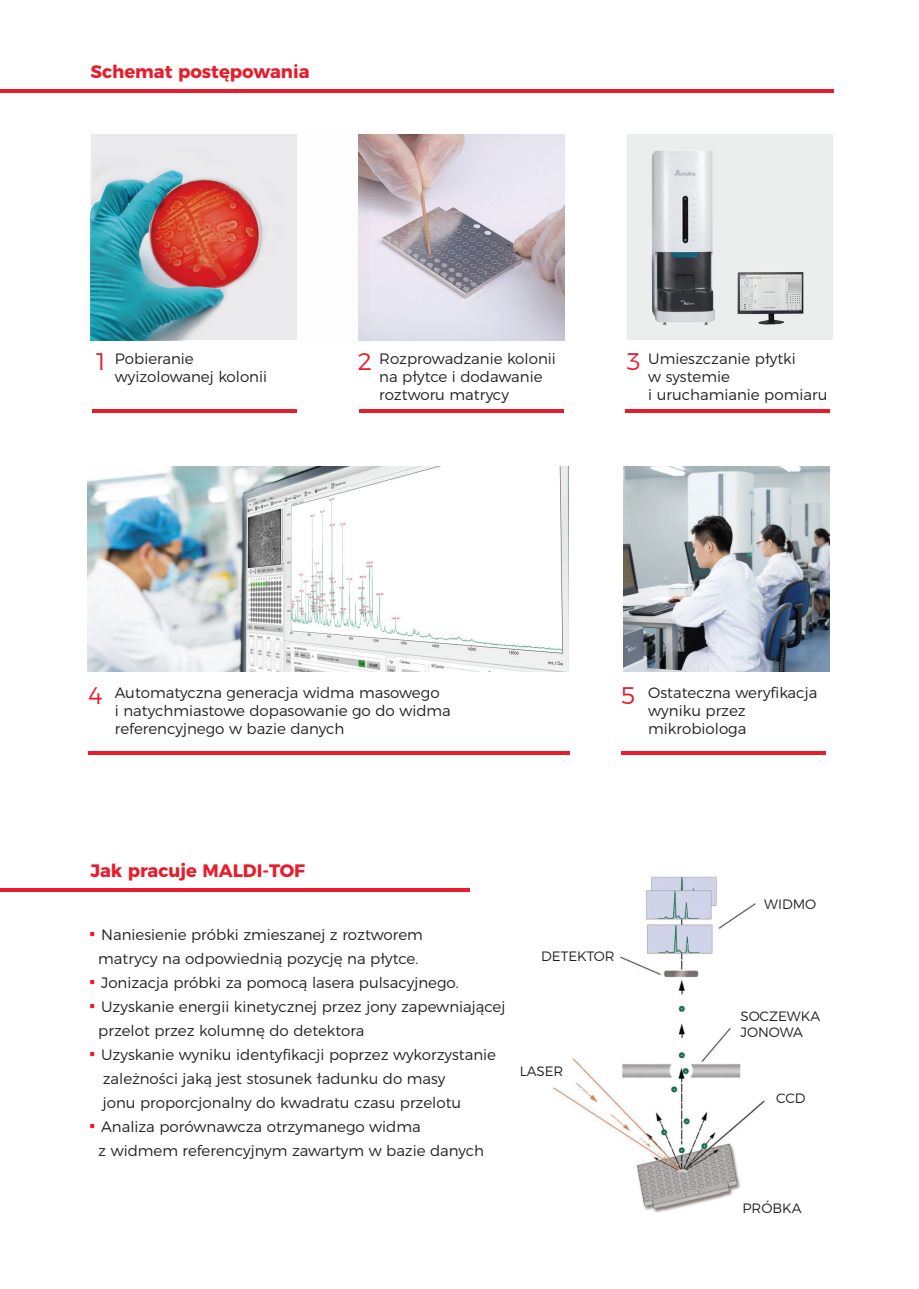
<style>
.page{position:relative;width:919px;height:1289px;background:#fff}
.page>*{position:absolute;margin:0;border:0;box-sizing:border-box;transform-origin:0 0}
.t1{font:300 24px "Montserrat";color:#e81d2c}
.t2{font:700 18px "Montserrat";color:#e81d2c}
.t3{font:300 15px/18px "Montserrat";color:#231f20}
.t4{font:300 13.65px/16.4px "Montserrat";color:#231f20}
.s1{font-family:"Arial";font-weight:400;font-size:18px;color:#e81d2c}
</style>
<div class="page">
<img style="left:553px;top:875px;width:212px;height:338px">
<hr style="left:92px;top:409px;width:204px;height:4px;background:#e81d2c">
<hr style="left:0;top:89px;width:833px;height:3px;background:#e81d2c">
<hr style="left:0;top:888px;width:469px;height:4px;background:#e81d2c">
<img style="left:371px;top:134px;width:191px;height:206px">
<img style="left:88px;top:466px;width:480px;height:206px">
<img style="left:623px;top:466px;width:206px;height:206px">
<hr style="left:359px;top:409px;width:204px;height:4px;background:#e81d2c">
<hr style="left:625px;top:409px;width:204px;height:4px;background:#e81d2c">
<hr style="left:88px;top:751px;width:482px;height:4px;background:#e81d2c">
<hr style="left:621px;top:751px;width:204px;height:4px;background:#e81d2c">
<img style="left:562px;top:134px;width:271px;height:207px">
<div style="left:762px;top:1079px;width:48px;height:18px;background:#fff"></div>
<div style="left:736px;top:1013px;width:103px;height:19px;background:#fff"></div>
<div style="left:761px;top:893px;width:52px;height:19px;background:#fff"></div>
<div style="left:559px;top:946px;width:57px;height:14px;background:#fff"></div>
<div style="left:524px;top:1065px;width:40px;height:14px;background:#fff"></div>
<img style="left:91px;top:134px;width:280px;height:206px">
<p class="t2" style="left:90px;top:56px;width:220px">Schemat postępowania</p>
<p class="t3" style="left:115px;top:348px;width:154px">Pobieranie wyizolowanej kolonii</p>
<p class="t3" style="left:379px;top:348px;width:178px">Rozprowadzanie kolonii na płytce i dodawanie roztworu matrycy</p>
<p class="t3" style="left:648px;top:348px;width:180px">Umieszczanie płytki<br>w systemie<br>i uruchamianie pomiaru</p>
<h1 class="t1" style="left:94px;top:343px;width:16px">1</h1>
<h1 class="t1" style="left:357px;top:343px;width:16px">2</h1>
<h1 class="t1" style="left:626px;top:343px;width:16px">3</h1>
<p class="t3" style="left:115px;top:682px;width:337px">Automatyczna generacja widma masowego<br>i natychmiastowe dopasowanie go do widma referencyjnego w bazie danych</p>
<p class="t3" style="left:648px;top:682px;width:170px">Ostateczna weryfikacja wyniku przez mikrobiologa</p>
<h1 class="t1" style="left:88px;top:676px;width:16px">4</h1>
<h1 class="t1" style="left:620px;top:676px;width:16px">5</h1>
<p class="t2" style="left:90px;top:856px;width:216px">Jak pracuje MALDI-TOF</p>
<p class="t3" style="left:89px;top:921px;width:335px;line-height:24px;text-align:center"><span class="s1">▪</span> Naniesienie próbki zmieszanej z roztworem matrycy na odpowiednią pozycję na płytce.</p>
<p class="t3" style="left:89px;top:972px;width:371px"><span class="s1">▪</span> Jonizacja próbki za pomocą lasera pulsacyjnego.</p>
<p class="t3" style="left:98px;top:993px;width:408px;line-height:24px;text-indent:-9px"><span class="s1">▪</span> Uzyskanie energii kinetycznej przez jony zapewniającej przelot przez kolumnę do detektora</p>
<p class="t3" style="left:103px;top:1041px;width:395px;line-height:24px;text-indent:-14px"><span class="s1">▪</span> Uzyskanie wyniku identyfikacji poprzez wykorzystanie zależności jaką jest stosunek ładunku do masy<br>jonu proporcjonalny do kwadratu czasu przelotu</p>
<p class="t3" style="left:98px;top:1113px;width:387px;line-height:24px;text-indent:-9px"><span class="s1">▪</span> Analiza porównawcza otrzymanego widma<br>z widmem referencyjnym zawartym w bazie danych</p>
<p class="t4" style="left:541px;top:947px;width:75px">DETEKTOR</p>
<p class="t4" style="left:519px;top:1061px;width:45px">LASER</p>
<p class="t4" style="left:764px;top:895px;width:54px">WIDMO</p>
<p class="t4" style="left:740px;top:1006px;width:81px">SOCZEWKA<br>JONOWA</p>
<p class="t4" style="left:776px;top:1088px;width:31px">CCD</p>
<p class="t4" style="left:742px;top:1199px;width:60px">PRÓBKA</p>
</div>
